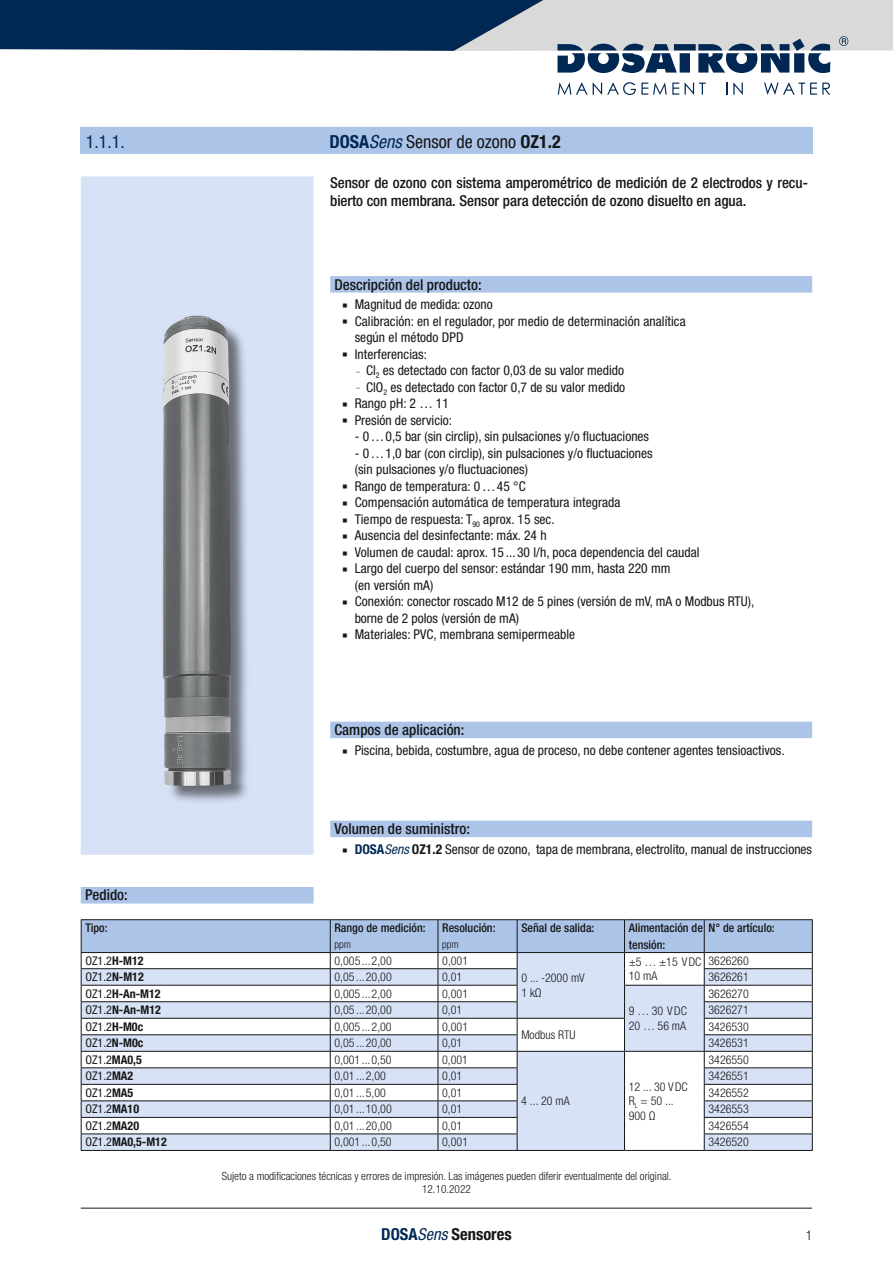
<style>
.page{position:relative;width:893px;height:1263px;background:#fff}
.page>*{position:absolute;margin:0;border:0;box-sizing:border-box;transform-origin:0 0}
.t1{font:condensed 18px "Helvetica Neue LT Pro";color:#151616}
.t2{font:condensed 18px "Helvetica Neue LT Pro";color:#002853}
.t3{font:700 condensed 16.5px "Helvetica Neue LT Pro";color:#151616}
.t4{font:500 condensed 15px/18px "Helvetica Neue LT Pro";color:#151616}
.t5{font:condensed 13.5px/16.5px "Helvetica Neue LT Pro";letter-spacing:.005em;color:#151616}
.t6{font:300 condensed 13.5px "Helvetica Neue LT Pro";color:#151616}
.t7{font:300 condensed 12px/14.4px "Helvetica Neue LT Pro";color:#151616}
.t8{font:condensed 12px "Helvetica Neue LT Pro";color:#151616}
.t9{font:500 condensed 12px/16.5px "Helvetica Neue LT Pro";color:#151616}
.t10{font:700 condensed 12px "Helvetica Neue LT Pro";color:#151616}
.t11{font:300 condensed 11.25px/13.5px "Helvetica Neue LT Pro";color:#151616;text-align:center}
.t12{font:300 condensed 10.5px "Helvetica Neue LT Pro";color:#151616}
.s1{font-weight:700;color:#002853}
.s2{font-style:italic;color:#002853}
.s3{font-weight:700}
.s4{font-size:6.75px}
.s5{font-weight:400}
.s6{color:#002853}
.s7{font-weight:400;font-style:italic;color:#002853}
</style>
<div class="page">
<hr style="left:81px;top:1208px;width:731px;height:1px;background:#151616">
<svg style="left:558px;top:82px;width:121px;height:13px"></svg>
<svg style="left:685px;top:83px;width:21px;height:12px"></svg>
<svg style="left:726px;top:83px;width:1px;height:12px"></svg>
<svg style="left:733px;top:83px;width:10px;height:12px"></svg>
<svg style="left:764px;top:83px;width:66px;height:12px"></svg>
<svg style="left:0;top:0;width:893px;height:73px"></svg>
<div style="left:82px;top:177px;width:231px;height:677px;background:#d8e2f7"></div>
<div style="left:81px;top:176px;width:233px;height:679px;border:2px solid #d8e2f7"></div>
<img style="left:162px;top:315px;width:48px;height:469px">
<img style="left:165px;top:318px;width:82px;height:484px">
<div style="left:80px;top:127px;width:733px;height:27px;background:#adc4e9"></div>
<div style="left:81px;top:887px;width:233px;height:16px;background:#adc4e9"></div>
<hr style="left:81px;top:1150px;width:249px;height:1px;background:#151616">
<hr style="left:704px;top:1150px;width:109px;height:1px;background:#151616">
<hr style="left:81px;top:919px;width:249px;height:1px;background:#151616">
<hr style="left:330px;top:919px;width:108px;height:1px;background:#151616">
<hr style="left:438px;top:919px;width:79px;height:1px;background:#151616">
<hr style="left:517px;top:919px;width:107px;height:1px;background:#151616">
<hr style="left:624px;top:919px;width:80px;height:1px;background:#151616">
<hr style="left:704px;top:919px;width:109px;height:1px;background:#151616">
<hr style="left:330px;top:1150px;width:108px;height:1px;background:#151616">
<hr style="left:438px;top:1150px;width:79px;height:1px;background:#151616">
<hr style="left:624px;top:1150px;width:80px;height:1px;background:#151616">
<hr style="left:517px;top:1150px;width:107px;height:1px;background:#151616">
<svg style="left:81px;top:920px;width:732px;height:230px"></svg>
<hr style="left:517px;top:1051px;width:107px;height:1px;background:#151616">
<div style="left:330px;top:276px;width:482px;height:17px;background:#adc4e9"></div>
<div style="left:330px;top:722px;width:482px;height:16px;background:#adc4e9"></div>
<div style="left:330px;top:821px;width:482px;height:16px;background:#adc4e9"></div>
<h1 class="t2" style="left:86px;top:131px;width:40px">1.1.1.</h1>
<h1 class="t1" style="left:329px;top:131px;width:233px"><span class="s1">DOSA</span><span class="s2">Sens</span> Sensor de ozono <span class="s3">OZ1.2</span></h1>
<p class="t4" style="left:330px;top:173px;width:479px">Sensor de ozono con sistema amperométrico de medición de 2 electrodos y recu&shy;bierto con membrana. Sensor para detección de ozono disuelto en agua.</p>
<p class="t4" style="left:334px;top:275px;width:149px">Descripción del producto:</p>
<p class="t5" style="left:342px;top:296px;width:152px">■ Magnitud de medida: ozono</p>
<p class="t5" style="left:355px;top:312px;width:332px;text-indent:-12px">■ Calibración: en el regulador, por medio de determinación analítica según el método DPD</p>
<p class="t5" style="left:342px;top:345px;width:86px">■ Interferencias:</p>
<p class="t5" style="left:357px;top:362px;width:269px"><span class="s4">–</span> Cl<sub>2</sub> es detectado con factor 0,03 de su valor medido</p>
<p class="t5" style="left:357px;top:378px;width:270px"><span class="s4">–</span> ClO<sub>2</sub> es detectado con factor 0,7 de su valor medido</p>
<p class="t5" style="left:342px;top:395px;width:108px">■ Rango pH: 2 … 11</p>
<p class="t5" style="left:342px;top:411px;width:111px">■ Presión de servicio:</p>
<p class="t5" style="left:355px;top:428px;width:296px">- 0 … 0,5 bar (sin circlip), sin pulsaciones y/o fluctuaciones</p>
<p class="t5" style="left:355px;top:444px;width:299px">- 0 … 1,0 bar (con circlip), sin pulsaciones y/o fluctuaciones (sin pulsaciones y/o fluctuaciones)</p>
<p class="t5" style="left:342px;top:477px;width:185px">■ Rango de temperatura: 0 … 45 °C</p>
<p class="t5" style="left:342px;top:494px;width:280px">■ Compensación automática de temperatura integrada</p>
<p class="t5" style="left:342px;top:510px;width:214px">■ Tiempo de respuesta: T<sub>90</sub> aprox. 15 sec.</p>
<p class="t5" style="left:342px;top:527px;width:206px">■ Ausencia del desinfectante: máx. 24 h</p>
<p class="t5" style="left:342px;top:543px;width:359px">■ Volumen de caudal: aprox. 15 ... 30 l/h, poca dependencia del caudal</p>
<p class="t5" style="left:355px;top:560px;width:317px;text-indent:-12px">■ Largo del cuerpo del sensor: estándar 190 mm, hasta 220 mm (en versión mA)</p>
<p class="t5" style="left:355px;top:593px;width:401px;text-indent:-12px">■ Conexión: conector roscado M12 de 5 pines (versión de mV, mA o Modbus RTU), borne de 2 polos (versión de mA)</p>
<p class="t5" style="left:342px;top:626px;width:234px">■ Materiales: PVC, membrana semipermeable</p>
<p class="t4" style="left:334px;top:721px;width:131px">Campos de aplicación:</p>
<p class="t5" style="left:342px;top:741px;width:444px">■ Piscina, bebida, costumbre, agua de proceso, no debe contener agentes tensioactivos.</p>
<p class="t4" style="left:334px;top:820px;width:137px">Volumen de suministro:</p>
<p class="t5" style="left:342px;top:840px;width:471px">■ <span class="s1">DOSA</span><span class="s2">Sens</span> <span class="s3">OZ1.2</span> Sensor de ozono, tapa de membrana, electrolito, manual de instrucciones</p>
<p class="t4" style="left:85px;top:886px;width:44px">Pedido:</p>
<p class="t9" style="left:85px;top:919px;width:24px">Tipo:</p>
<p class="t9" style="left:334px;top:919px;width:93px">Rango de medición:</p>
<p class="t12" style="left:334px;top:938px;width:18px">ppm</p>
<p class="t9" style="left:442px;top:919px;width:55px">Resolución:</p>
<p class="t12" style="left:442px;top:938px;width:18px">ppm</p>
<p class="t9" style="left:521px;top:919px;width:75px">Señal de salida:</p>
<p class="t9" style="left:629px;top:919px;width:76px">Alimentación de tensión:</p>
<p class="t9" style="left:708px;top:919px;width:68px">N° de artículo:</p>
<p class="t8" style="left:85px;top:953px;width:60px">OZ1.2<span class="s3">H-M12</span></p>
<p class="t7" style="left:334px;top:953px;width:59px">0,005 ... 2,00</p>
<p class="t7" style="left:442px;top:953px;width:27px">0,001</p>
<p class="t7" style="left:629px;top:954px;width:74px">±5 … ±15 V DC<br>10 mA</p>
<p class="t7" style="left:708px;top:953px;width:42px">3626260</p>
<p class="t8" style="left:85px;top:970px;width:60px">OZ1.2<span class="s3">N-M12</span></p>
<p class="t7" style="left:334px;top:970px;width:59px">0,05 ... 20,00</p>
<p class="t7" style="left:442px;top:970px;width:22px">0,01</p>
<p class="t7" style="left:708px;top:970px;width:42px">3626261</p>
<p class="t10" style="left:85px;top:986px;width:77px"><span class="s5">OZ1.2</span>H-An-M12</p>
<p class="t7" style="left:334px;top:986px;width:59px">0,005 ... 2,00</p>
<p class="t7" style="left:442px;top:986px;width:27px">0,001</p>
<p class="t7" style="left:629px;top:1004px;width:60px">9 … 30 V DC<br>20 … 56 mA</p>
<p class="t7" style="left:521px;top:971px;width:65px">0 ... -2000 mV<br>1 kΩ</p>
<p class="t7" style="left:708px;top:986px;width:42px">3626270</p>
<p class="t10" style="left:85px;top:1003px;width:77px"><span class="s5">OZ1.2</span>N-An-M12</p>
<p class="t7" style="left:334px;top:1003px;width:59px">0,05 ... 20,00</p>
<p class="t7" style="left:442px;top:1003px;width:22px">0,01</p>
<p class="t7" style="left:708px;top:1003px;width:42px">3626271</p>
<p class="t8" style="left:85px;top:1019px;width:59px">OZ1.2<span class="s3">H-M0c</span></p>
<p class="t7" style="left:334px;top:1019px;width:59px">0,005 ... 2,00</p>
<p class="t7" style="left:442px;top:1019px;width:27px">0,001</p>
<p class="t7" style="left:521px;top:1027px;width:55px">Modbus RTU</p>
<p class="t7" style="left:708px;top:1019px;width:42px">3426530</p>
<p class="t8" style="left:85px;top:1036px;width:60px">OZ1.2<span class="s3">N-M0c</span></p>
<p class="t7" style="left:334px;top:1036px;width:59px">0,05 ... 20,00</p>
<p class="t7" style="left:442px;top:1036px;width:22px">0,01</p>
<p class="t7" style="left:708px;top:1036px;width:42px">3426531</p>
<p class="t8" style="left:85px;top:1052px;width:58px">OZ1.2<span class="s3">MA0,5</span></p>
<p class="t7" style="left:334px;top:1052px;width:59px">0,001 ... 0,50</p>
<p class="t7" style="left:442px;top:1052px;width:27px">0,001</p>
<p class="t7" style="left:521px;top:1094px;width:50px">4 ... 20 mA</p>
<p class="t7" style="left:708px;top:1052px;width:42px">3426550</p>
<p class="t8" style="left:85px;top:1069px;width:49px">OZ1.2<span class="s3">MA2</span></p>
<p class="t7" style="left:334px;top:1069px;width:53px">0,01 ... 2,00</p>
<p class="t7" style="left:442px;top:1069px;width:22px">0,01</p>
<p class="t7" style="left:708px;top:1069px;width:42px">3426551</p>
<p class="t8" style="left:85px;top:1085px;width:49px">OZ1.2<span class="s3">MA5</span></p>
<p class="t7" style="left:334px;top:1085px;width:53px">0,01 ... 5,00</p>
<p class="t7" style="left:442px;top:1085px;width:22px">0,01</p>
<p class="t7" style="left:708px;top:1085px;width:42px">3426552</p>
<p class="t8" style="left:85px;top:1102px;width:55px">OZ1.2<span class="s3">MA10</span></p>
<p class="t7" style="left:334px;top:1102px;width:59px">0,01 ... 10,00</p>
<p class="t7" style="left:442px;top:1102px;width:22px">0,01</p>
<p class="t7" style="left:708px;top:1102px;width:42px">3426553</p>
<p class="t8" style="left:85px;top:1119px;width:55px">OZ1.2<span class="s3">MA20</span></p>
<p class="t7" style="left:334px;top:1118px;width:59px">0,01 ... 20,00</p>
<p class="t7" style="left:442px;top:1118px;width:22px">0,01</p>
<p class="t7" style="left:708px;top:1118px;width:42px">3426554</p>
<p class="t10" style="left:85px;top:1135px;width:83px"><span class="s5">OZ1.2</span>MA0,5-M12</p>
<p class="t7" style="left:334px;top:1135px;width:59px">0,001 ... 0,50</p>
<p class="t7" style="left:442px;top:1135px;width:27px">0,001</p>
<p class="t7" style="left:708px;top:1135px;width:42px">3426520</p>
<p class="t7" style="left:629px;top:1079px;width:61px">12 ... 30 V DC<br>R<sub>L</sub> = 50 ...<br>900 Ω</p>
<p class="t11" style="left:222px;top:1169px;width:451px">Sujeto a modificaciones técnicas y errores de impresión. Las imágenes pueden diferir eventualmente del original.<br>12.10.2022</p>
<p class="t3" style="left:381px;top:1224px;width:132px"><span class="s6">DOSA</span><span class="s7">Sens</span> Sensores</p>
<p class="t6" style="left:806px;top:1227px;width:8px">1</p>
</div>
